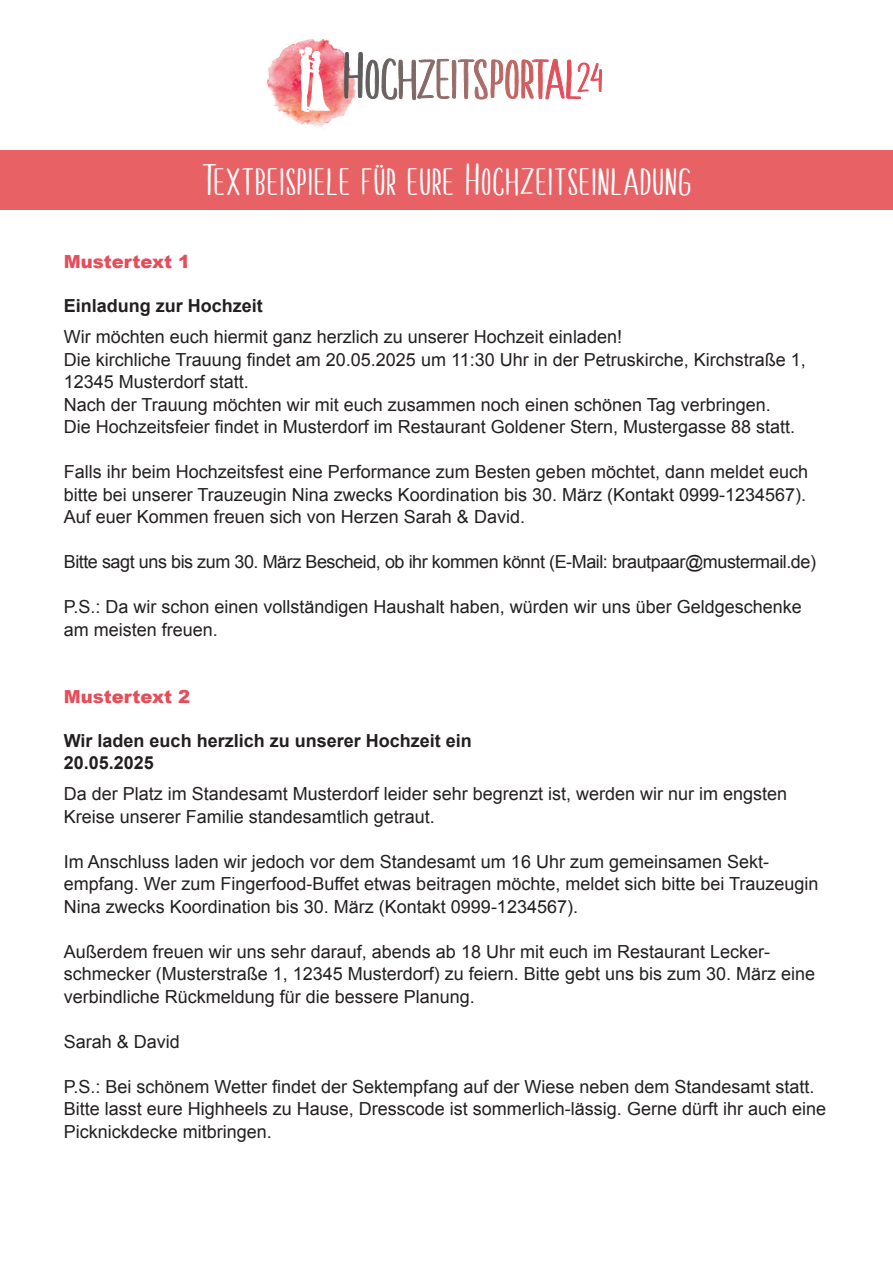
<style>
.page{position:relative;width:893px;height:1263px;background:#fff}
.page>*{position:absolute;margin:0;border:0;box-sizing:border-box;transform-origin:0 0}
.t1{font:45px "Melloner Fun";letter-spacing:.025em;color:#fff}
.t2{font:18px/22.5px "Arial";color:#231f20}
.t3{font:18px "Arial";letter-spacing:-.025em;color:#231f20}
.t4{font:700 18px/22.5px "Arial";color:#231f20}
.t5{font:900 18px "Arial";color:#e54d59}
</style>
<div class="page">
<div style="left:0;top:150px;width:893px;height:60px;background:#e86164"></div>
<img style="left:266px;top:39px;width:80px;height:88px">
<svg style="left:344px;top:43px;width:258px;height:69px"></svg>
<svg style="left:299px;top:46px;width:31px;height:66px"></svg>
<p class="t1" style="left:202px;top:152px;width:491px">Textbeispiele für eure Hochzeitseinladung</p>
<p class="t5" style="left:64px;top:249px;width:128px">Mustertext 1</p>
<p class="t4" style="left:64px;top:295px;width:201px">Einladung zur Hochzeit</p>
<p class="t2" style="left:64px;top:326px;width:560px">Wir möchten euch hiermit ganz herzlich zu unserer Hochzeit einladen!</p>
<p class="t2" style="left:64px;top:348px;width:744px">Die kirchliche Trauung findet am 20.05.2025 um 11:30 Uhr in der Petruskirche, Kirchstraße 1,<br>12345 Musterdorf statt.</p>
<p class="t2" style="left:64px;top:393px;width:709px">Nach der Trauung möchten wir mit euch zusammen noch einen schönen Tag verbringen.</p>
<p class="t2" style="left:64px;top:416px;width:733px">Die Hochzeitsfeier findet in Musterdorf im Restaurant Goldener Stern, Mustergasse 88 statt.</p>
<p class="t2" style="left:64px;top:461px;width:746px">Falls ihr beim Hochzeitsfest eine Performance zum Besten geben möchtet, dann meldet euch bitte bei unserer Trauzeugin Nina zwecks Koordination bis 30. März (Kontakt 0999-1234567).</p>
<p class="t2" style="left:64px;top:506px;width:463px">Auf euer Kommen freuen sich von Herzen Sarah &amp; David.</p>
<p class="t3" style="left:64px;top:550px;width:754px">Bitte sagt uns bis zum 30. März Bescheid, ob ihr kommen könnt (E-Mail: brautpaar@mustermail.de)</p>
<p class="t2" style="left:64px;top:596px;width:740px">P.S.: Da wir schon einen vollständigen Haushalt haben, würden wir uns über Geldgeschenke am meisten freuen.</p>
<p class="t5" style="left:64px;top:683px;width:128px">Mustertext 2</p>
<p class="t4" style="left:64px;top:730px;width:409px">Wir laden euch herzlich zu unserer Hochzeit ein<br>20.05.2025</p>
<p class="t2" style="left:64px;top:783px;width:725px">Da der Platz im Standesamt Musterdorf leider sehr begrenzt ist, werden wir nur im engsten<br>Kreise unserer Familie standesamtlich getraut.</p>
<p class="t2" style="left:64px;top:850px;width:756px">Im Anschluss laden wir jedoch vor dem Standesamt um 16 Uhr zum gemeinsamen Sekt&shy;empfang. Wer zum Fingerfood-Buffet etwas beitragen möchte, meldet sich bitte bei Trauzeugin<br>Nina zwecks Koordination bis 30. März (Kontakt 0999-1234567).</p>
<p class="t2" style="left:64px;top:940px;width:753px">Außerdem freuen wir uns sehr darauf, abends ab 18 Uhr mit euch im Restaurant Lecker&shy;schmecker (Musterstraße 1, 12345 Musterdorf) zu feiern. Bitte gebt uns bis zum 30. März eine verbindliche Rückmeldung für die bessere Planung.</p>
<p class="t2" style="left:64px;top:1030px;width:118px">Sarah &amp; David</p>
<p class="t2" style="left:64px;top:1075px;width:764px">P.S.: Bei schönem Wetter findet der Sektempfang auf der Wiese neben dem Standesamt statt.<br>Bitte lasst eure Highheels zu Hause, Dresscode ist sommerlich-lässig. Gerne dürft ihr auch eine<br>Picknickdecke mitbringen.</p>
</div>
